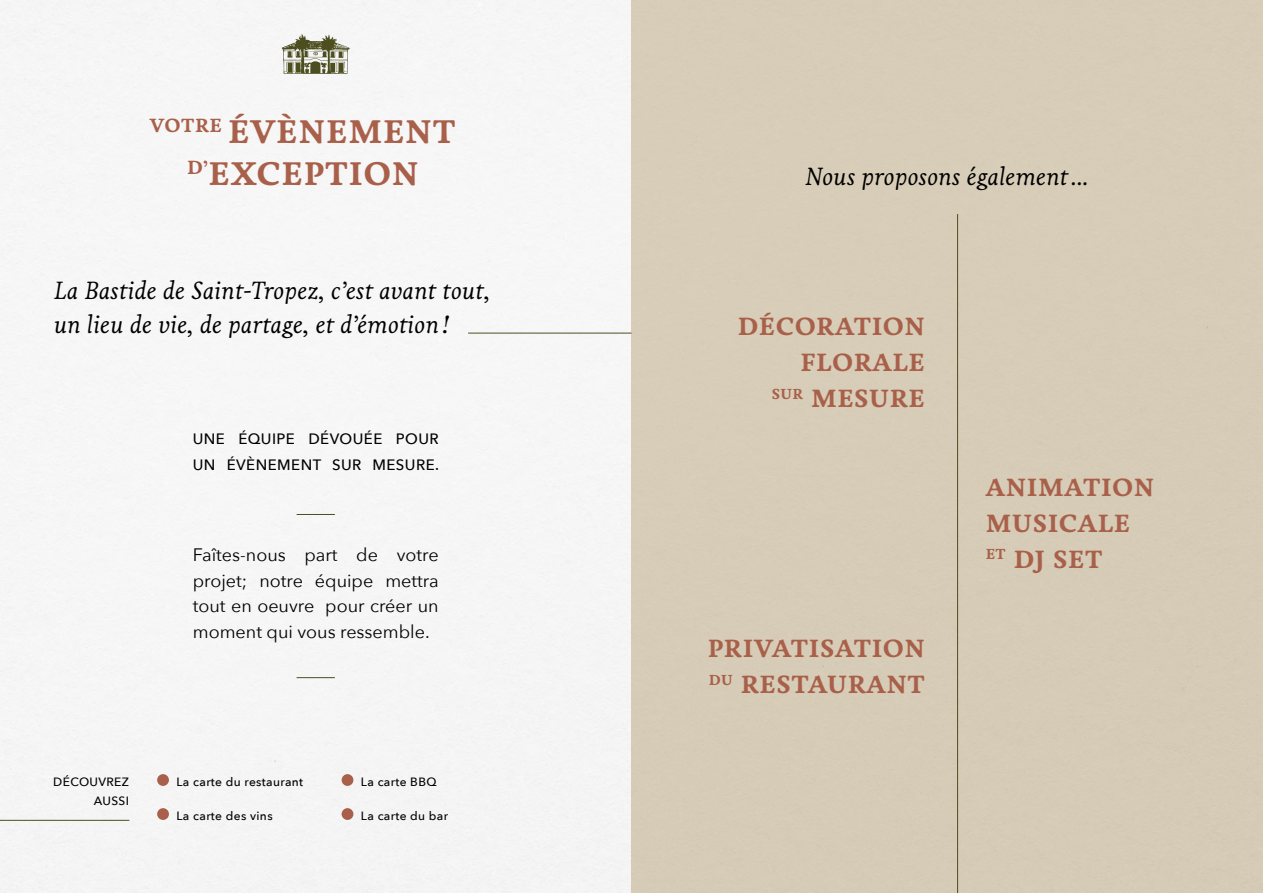
<style>
.page{position:relative;width:1263px;height:893px;background:#fff}
.page>*{position:absolute;margin:0;border:0;box-sizing:border-box;transform-origin:0 0}
.t1{font:700 33.45px/42px "Livory";letter-spacing:.025em;color:#a9604a;text-align:center}
.t2{font:italic 25.5px/33.2px "Livory";color:#000}
.t3{font:700 25.5px/36px "Livory";letter-spacing:.025em;color:#a9604a}
.t4{font:18px/25.5px "Avenir Next";color:#000;text-align:justify}
.t5{font:500 15px/25.5px "Avenir Next";letter-spacing:.03em;color:#000}
.t6{font:500 12px/19.5px "Avenir Next";letter-spacing:.03em;color:#000;text-align:right}
</style>
<div class="page">
<hr style="left:468px;top:333px;width:163px;height:1px;background:#4c4e1f">
<svg style="left:282px;top:34px;width:68px;height:40px"></svg>
<hr style="left:957px;top:214px;width:1px;height:679px;background:#4c4e1f">
<hr style="left:297px;top:677px;width:38px;height:1px;background:#4c4e1f">
<hr style="left:297px;top:514px;width:38px;height:1px;background:#4c4e1f">
<hr style="left:0;top:820px;width:129px;height:1px;background:#4c4e1f">
<div style="left:157px;top:774px;width:12px;height:12px;background:#a9604a;border-radius:50%"></div>
<div style="left:157px;top:808px;width:12px;height:12px;background:#a9604a;border-radius:50%"></div>
<div style="left:342px;top:774px;width:11px;height:12px;background:#a9604a;border-radius:50%"></div>
<div style="left:342px;top:808px;width:11px;height:12px;background:#a9604a;border-radius:50%"></div>
<h1 class="t1" style="left:150px;top:110px;width:307px"><sup>VOTRE</sup> ÉVÈNEMENT<br><sup>D’</sup>EXCEPTION</h1>
<p class="t2" style="left:54px;top:274px;width:438px">La Bastide de Saint-Tropez, c’est avant tout, un lieu de vie, de partage, et d’émotion!</p>
<p class="t5" style="left:193px;top:425px;width:248px">UNE ÉQUIPE DÉVOUÉE POUR<br>UN ÉVÈNEMENT SUR MESURE.</p>
<p class="t4" style="left:193px;top:542px;width:247px">Faîtes-nous part de votre projet; notre équipe mettra tout en oeuvre pour créer un moment qui vous ressemble.</p>
<p class="t6" style="left:53px;top:772px;width:77px">DÉCOUVREZ<br>AUSSI</p>
<p class="t6" style="left:176px;top:772px;width:128px">La carte du restaurant</p>
<p class="t6" style="left:176px;top:806px;width:98px">La carte des vins</p>
<p class="t6" style="left:361px;top:772px;width:77px">La carte BBQ</p>
<p class="t6" style="left:361px;top:806px;width:89px">La carte du bar</p>
<p class="t2" style="left:805px;top:160px;width:285px">Nous proposons également...</p>
<p class="t3" style="left:738px;top:309px;width:189px;text-align:right">DÉCORATION<br>FLORALE<br><sup>SUR</sup> MESURE</p>
<p class="t3" style="left:708px;top:630px;width:219px">PRIVATISATION<br><sup>DU</sup> RESTAURANT</p>
<p class="t3" style="left:986px;top:469px;width:170px">ANIMATION<br>MUSICALE<br><sup>ET</sup> DJ SET</p>
</div>
